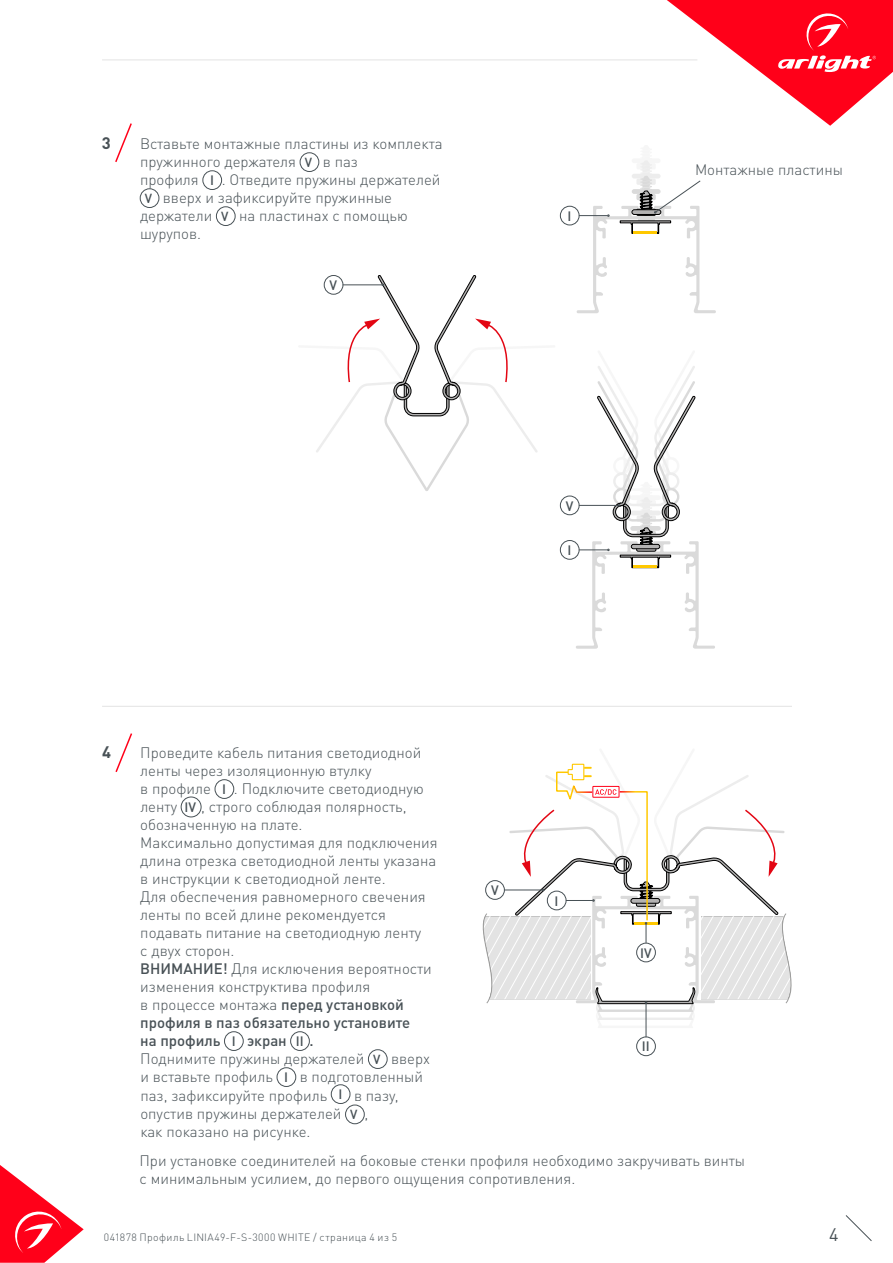
<style>
.page{position:relative;width:893px;height:1263px;background:#fff}
.page>*{position:absolute;margin:0;border:0;box-sizing:border-box;transform-origin:0 0}
.t1{font:18px "DIN Pro";color:#485156}
.t2{font:700 16.5px "DIN Pro";color:#485156}
.t3{font:300 15px/18px "DIN Pro";color:#485156}
.t4{font:500 13.5px "DIN Pro";color:#485156}
.t5{font:300 10.5px "DIN Pro";letter-spacing:.04em;color:#485156}
.s1{font-weight:500;font-size:13.05px}
.s2{font-weight:500;font-size:13.5px}
.s3{font-weight:500}
</style>
<div class="page">
<svg style="left:0;top:1165px;width:84px;height:98px"></svg>
<svg style="left:845px;top:1215px;width:27px;height:26px"></svg>
<svg style="left:667px;top:0;width:226px;height:126px"></svg>
<hr style="left:102px;top:60px;width:595px;height:1px;background:#e3e3e3">
<div style="left:215px;top:779px;width:19px;height:20px;border:1px solid #485156;border-radius:50%"></div>
<div style="left:181px;top:797px;width:20px;height:20px;border:1px solid #485156;border-radius:50%"></div>
<div style="left:224px;top:1031px;width:19px;height:20px;border:1px solid #485156;border-radius:50%"></div>
<div style="left:290px;top:1031px;width:20px;height:20px;border:1px solid #485156;border-radius:50%"></div>
<div style="left:368px;top:1049px;width:19px;height:20px;border:1px solid #485156;border-radius:50%"></div>
<div style="left:277px;top:1067px;width:19px;height:20px;border:1px solid #485156;border-radius:50%"></div>
<div style="left:331px;top:1084px;width:19px;height:20px;border:1px solid #485156;border-radius:50%"></div>
<div style="left:345px;top:1105px;width:19px;height:19px;border:1px solid #485156;border-radius:50%"></div>
<svg style="left:115px;top:733px;width:17px;height:39px"></svg>
<div style="left:300px;top:153px;width:19px;height:19px;border:1px solid #485156;border-radius:50%"></div>
<div style="left:203px;top:171px;width:19px;height:19px;border:1px solid #485156;border-radius:50%"></div>
<div style="left:140px;top:189px;width:19px;height:19px;border:1px solid #485156;border-radius:50%"></div>
<div style="left:216px;top:207px;width:19px;height:19px;border:1px solid #485156;border-radius:50%"></div>
<svg style="left:115px;top:123px;width:17px;height:39px"></svg>
<hr style="left:102px;top:706px;width:690px;height:1px;background:#e3e3e3">
<div style="left:560px;top:496px;width:19px;height:19px;border:1px solid #485156;border-radius:50%"></div>
<div style="left:560px;top:206px;width:19px;height:19px;border:1px solid #485156;border-radius:50%"></div>
<div style="left:560px;top:540px;width:19px;height:19px;border:1px solid #485156;border-radius:50%"></div>
<svg style="left:576px;top:366px;width:139px;height:283px"></svg>
<svg style="left:577px;top:160px;width:139px;height:153px"></svg>
<svg style="left:316px;top:275px;width:222px;height:216px"></svg>
<div style="left:636px;top:1037px;width:20px;height:19px;border:1px solid #485156;border-radius:50%"></div>
<hr style="left:646px;top:1003px;width:1px;height:34px;background:#485156">
<svg style="left:482px;top:763px;width:310px;height:265px"></svg>
<p class="t2" style="left:102px;top:131px;width:10px">3</p>
<p class="t3" style="left:140px;top:134px;width:304px">Вставьте монтажные пластины из комплекта</p>
<p class="t3" style="left:140px;top:152px;width:220px">пружинного держателя <span class="s1">V</span> в паз</p>
<p class="t3" style="left:140px;top:170px;width:302px">профиля <span class="s2">I</span> . Отведите пружины держателей</p>
<p class="t3" style="left:145px;top:188px;width:249px"><span class="s1">V</span> вверх и зафиксируйте пружинные</p>
<p class="t3" style="left:140px;top:206px;width:269px">держатели <span class="s1">V</span> на пластинах с помощью</p>
<p class="t3" style="left:140px;top:224px;width:63px">шурупов.</p>
<p class="t4" style="left:330px;top:276px;width:9px">V</p>
<p class="t4" style="left:568px;top:207px;width:5px">I</p>
<p class="t3" style="left:695px;top:160px;width:149px">Монтажные пластины</p>
<p class="t4" style="left:566px;top:496px;width:9px">V</p>
<p class="t4" style="left:568px;top:541px;width:5px">I</p>
<p class="t2" style="left:102px;top:740px;width:10px">4</p>
<p class="t3" style="left:140px;top:742px;width:299px">Проведите кабель питания светодиодной ленты через изоляционную втулку<br>в профиле <span class="s2">I</span> . Подключите светодиодную ленту <span class="s2">IV</span> , строго соблюдая полярность, обозначенную на плате.<br>Максимально допустимая для подключения длина отрезка светодиодной ленты указана в инструкции к светодиодной ленте.<br>Для обеспечения равномерного свечения ленты по всей длине рекомендуется подавать питание на светодиодную ленту<br>с двух сторон.<br><span class="s3">ВНИМАНИЕ!</span> Для исключения вероятности изменения конструктива профиля<br>в процессе монтажа <span class="s3">перед установкой профиля в паз обязательно установите<br>на профиль</span> <span class="s2">I</span> <span class="s3">экран</span> <span class="s2">II</span> <span class="s3">.<br></span>Поднимите пружины держателей <span class="s1">V</span> вверх и вставьте профиль <span class="s2">I</span> в подготовленный паз, зафиксируйте профиль <span class="s2">I</span> в пазу, опустив пружины держателей <span class="s1">V</span> ,<br>как показано на рисунке.</p>
<p class="t4" style="left:491px;top:881px;width:9px">V</p>
<p class="t4" style="left:554px;top:891px;width:5px">I</p>
<p class="t4" style="left:640px;top:943px;width:13px">IV</p>
<p class="t4" style="left:642px;top:1037px;width:9px">II</p>
<p class="t3" style="left:139px;top:1151px;width:607px">При установке соединителей на боковые стенки профиля необходимо закручивать винты с минимальным усилием, до первого ощущения сопротивления.</p>
<p class="t5" style="left:104px;top:1230px;width:295px">041878 Профиль LINIA49-F-S-3000 WHITE / страница 4 из 5</p>
<p class="t1" style="left:829px;top:1222px;width:11px">4</p>
</div>
